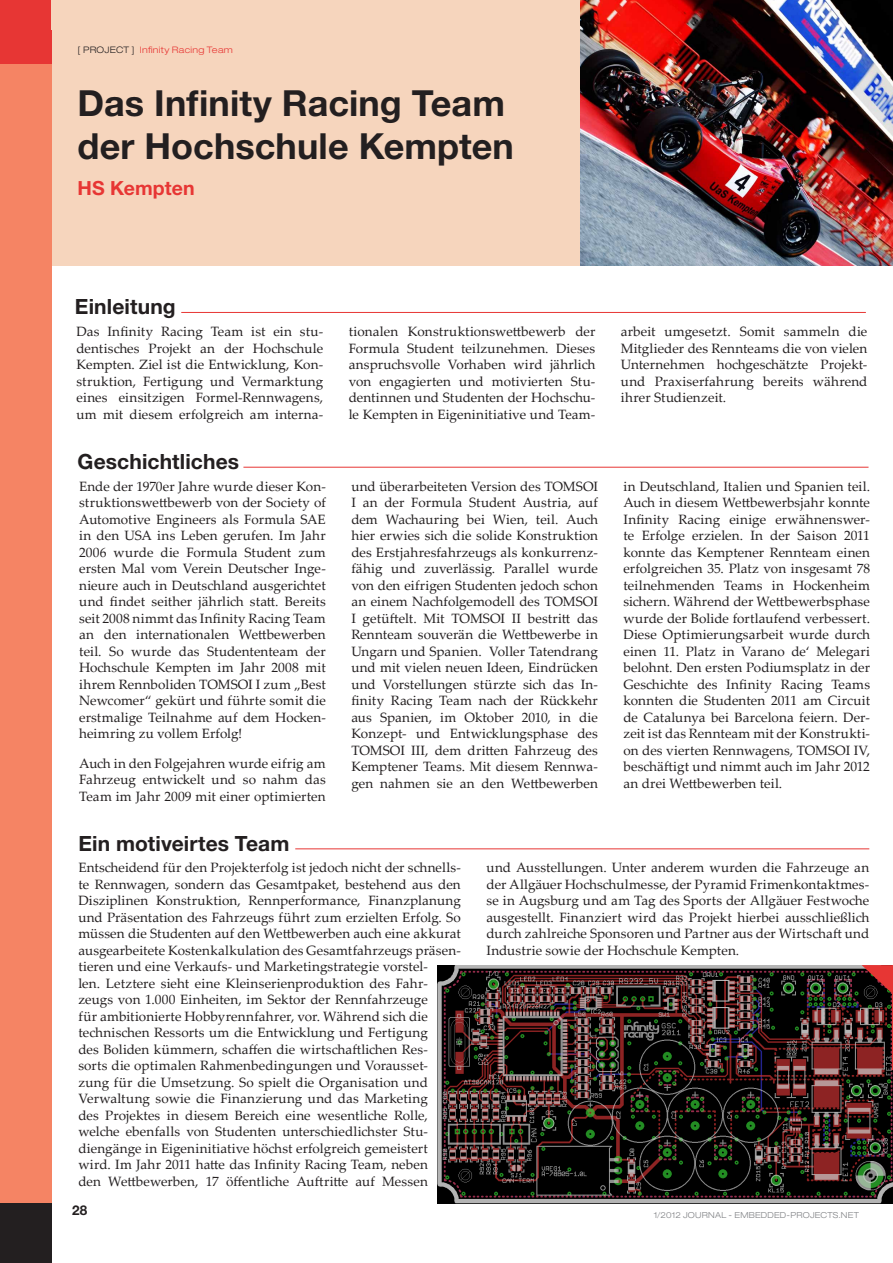
<style>
.page{position:relative;width:893px;height:1263px;background:#fff}
.page>*{position:absolute;margin:0;border:0;box-sizing:border-box;transform-origin:0 0}
.t1{font:700 36px/43.2px "Helvetica Neue LT Std";letter-spacing:.005em;color:#231f20}
.t2{font:700 21px "Helvetica Neue LT Std";letter-spacing:.005em;color:#231f20}
.t3{font:700 19.5px "Helvetica Neue LT Std";letter-spacing:.005em;color:#e73634}
.t4{font:13.5px/16.5px "Palatino Linotype";letter-spacing:.005em;color:#231f20;text-align:justify}
.t5{font:700 13.5px "Helvetica Neue LT Std";color:#231f20}
.t6{font:300 expanded 9px "Helvetica Neue LT Std";letter-spacing:.03em;color:#e73634}
.t7{font:300 expanded 8.25px "Helvetica Neue LT Std";letter-spacing:.025em;color:#808285}
.s1{color:#231f20}
</style>
<div class="page">
<div style="left:0;top:64px;width:51px;height:1139px;background:#f58464"></div>
<div style="left:0;top:0;width:51px;height:64px;background:#e73634"></div>
<div style="left:0;top:1203px;width:51px;height:60px;background:#231f20"></div>
<div style="left:52px;top:0;width:841px;height:265px;background:#f6d5bd"></div>
<hr style="left:181px;top:312px;width:685px;height:1px;background:#e73634">
<hr style="left:243px;top:467px;width:625px;height:1px;background:#e73634">
<hr style="left:295px;top:848px;width:574px;height:1px;background:#e73634">
<img style="left:581px;top:0;width:312px;height:265px">
<img style="left:438px;top:965px;width:455px;height:238px">
<hr style="left:892px;top:965px;width:1px;height:104px;background:#e73634">
<svg style="left:862px;top:965px;width:30px;height:29px"></svg>
<p class="t6" style="left:78px;top:45px;width:157px"><span class="s1">[ PROJECT ]</span> Infinity Racing Team</p>
<h1 class="t1" style="left:78px;top:80px;width:438px">Das Infinity Racing Team der Hochschule Kempten</h1>
<h3 class="t3" style="left:78px;top:176px;width:119px">HS Kempten</h3>
<h2 class="t2" style="left:75px;top:294px;width:102px">Einleitung</h2>
<p class="t4" style="left:77px;top:323px;width:248px">Das Infinity Racing Team ist ein stu&shy;dentisches Projekt an der Hochschule Kempten. Ziel ist die Entwicklung, Kon&shy;struktion, Fertigung und Vermarktung eines einsitzigen Formel-Rennwagens, um mit diesem erfolgreich am interna-</p>
<p class="t4" style="left:349px;top:323px;width:248px">tionalen Konstruktionswettbewerb der Formula Student teilzunehmen. Dieses anspruchsvolle Vorhaben wird jährlich von engagierten und motivierten Stu&shy;dentinnen und Studenten der Hochschu&shy;le Kempten in Eigeninitiative und Team-</p>
<p class="t4" style="left:621px;top:323px;width:248px">arbeit umgesetzt. Somit sammeln die Mitglieder des Rennteams die von vielen Unternehmen hochgeschätzte Projekt&shy;und Praxiserfahrung bereits während ihrer Studienzeit.</p>
<h2 class="t2" style="left:78px;top:448px;width:163px">Geschichtliches</h2>
<p class="t4" style="left:79px;top:477px;width:248px">Ende der 1970er Jahre wurde dieser Kon&shy;struktionswettbewerb von der Society of Automotive Engineers als Formula SAE in den USA ins Leben gerufen. Im Jahr 2006 wurde die Formula Student zum ersten Mal vom Verein Deutscher Inge&shy;nieure auch in Deutschland ausgerichtet und findet seither jährlich statt. Bereits seit 2008 nimmt das Infinity Racing Team an den internationalen Wettbewerben teil. So wurde das Studententeam der Hochschule Kempten im Jahr 2008 mit ihrem Rennboliden TOMSOI I zum „Best Newcomer“ gekürt und führte somit die erstmalige Teilnahme auf dem Hocken&shy;heimring zu vollem Erfolg!</p>
<p class="t4" style="left:79px;top:754px;width:248px">Auch in den Folgejahren wurde eifrig am Fahrzeug entwickelt und so nahm das Team im Jahr 2009 mit einer optimierten</p>
<p class="t4" style="left:351px;top:477px;width:248px">und überarbeiteten Version des TOMSOI I an der Formula Student Austria, auf dem Wachauring bei Wien, teil. Auch hier erwies sich die solide Konstruktion des Erstjahresfahrzeugs als konkurrenz&shy;fähig und zuverlässig. Parallel wurde von den eifrigen Studenten jedoch schon an einem Nachfolgemodell des TOMSOI I getüftelt. Mit TOMSOI II bestritt das Rennteam souverän die Wettbewerbe in Ungarn und Spanien. Voller Tatendrang und mit vielen neuen Ideen, Eindrücken und Vorstellungen stürzte sich das In&shy;finity Racing Team nach der Rückkehr aus Spanien, im Oktober 2010, in die Konzept- und Entwicklungsphase des TOMSOI III, dem dritten Fahrzeug des Kemptener Teams. Mit diesem Rennwa&shy;gen nahmen sie an den Wettbewerben</p>
<p class="t4" style="left:623px;top:477px;width:248px">in Deutschland, Italien und Spanien teil.<br>Auch in diesem Wettbewerbsjahr konnte Infinity Racing einige erwähnenswer&shy;te Erfolge erzielen. In der Saison 2011 konnte das Kemptener Rennteam einen erfolgreichen 35. Platz von insgesamt 78 teilnehmenden Teams in Hockenheim sichern. Während der Wettbewerbsphase wurde der Bolide fortlaufend verbessert.<br>Diese Optimierungsarbeit wurde durch einen 11. Platz in Varano de‘ Melegari belohnt. Den ersten Podiumsplatz in der Geschichte des Infinity Racing Teams konnten die Studenten 2011 am Circuit de Catalunya bei Barcelona feiern. Der&shy;zeit ist das Rennteam mit der Konstrukti&shy;on des vierten Rennwagens, TOMSOI IV, beschäftigt und nimmt auch im Jahr 2012 an drei Wettbewerben teil.</p>
<h2 class="t2" style="left:78px;top:830px;width:213px">Ein motiveirtes Team</h2>
<p class="t4" style="left:78px;top:859px;width:384px;text-align:left">Entscheidend für den Projekterfolg ist jedoch nicht der schnells&shy;te Rennwagen, sondern das Gesamtpaket, bestehend aus den Disziplinen Konstruktion, Rennperformance, Finanzplanung und Präsentation des Fahrzeugs führt zum erzielten Erfolg. So müssen die Studenten auf den Wettbewerben auch eine akkurat ausgearbeitete Kostenkalkulation des Gesamtfahrzeugs präsen&shy;tieren und eine Verkaufs- und Marketingstrategie vorstel-<br>len. Letztere sieht eine Kleinserienproduktion des Fahr&shy;zeugs von 1.000 Einheiten, im Sektor der Rennfahrzeuge<br>für ambitionierte Hobbyrennfahrer, vor. Während sich die technischen Ressorts um die Entwicklung und Fertigung<br>des Boliden kümmern, schaffen die wirtschaftlichen Res-<br>sorts die optimalen Rahmenbedingungen und Vorausset&shy;zung für die Umsetzung. So spielt die Organisation und Verwaltung sowie die Finanzierung und das Marketing<br>des Projektes in diesem Bereich eine wesentliche Rolle, welche ebenfalls von Studenten unterschiedlichster Stu&shy;diengänge in Eigeninitiative höchst erfolgreich gemeistert wird. Im Jahr 2011 hatte das Infinity Racing Team, neben<br>den Wettbewerben, 17 öffentliche Auftritte auf Messen</p>
<p class="t4" style="left:487px;top:859px;width:384px">und Ausstellungen. Unter anderem wurden die Fahrzeuge an der Allgäuer Hochschulmesse, der Pyramid Frimenkontaktmes&shy;se in Augsburg und am Tag des Sports der Allgäuer Festwoche ausgestellt. Finanziert wird das Projekt hierbei ausschließlich durch zahlreiche Sponsoren und Partner aus der Wirtschaft und Industrie sowie der Hochschule Kempten.</p>
<p class="t5" style="left:72px;top:1202px;width:17px">28</p>
<p class="t7" style="left:654px;top:1210px;width:207px">1/2012 JOURNAL - EMBEDDED-PROJECTS.NET</p>
</div>
